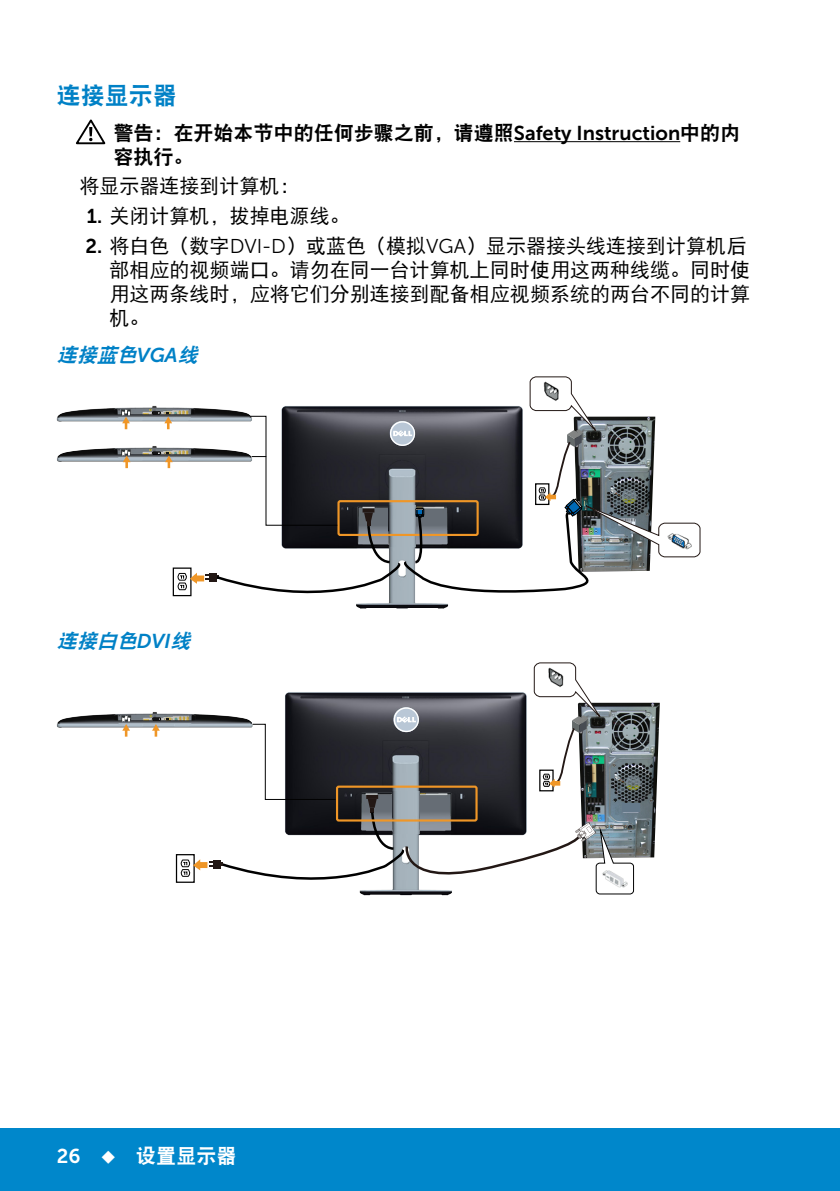
<style>
.page{position:relative;width:840px;height:1191px;background:#fff}
.page>*{position:absolute;margin:0;border:0;box-sizing:border-box;transform-origin:0 0}
.Head2{font:24px "DFP Hei W9";color:#0081c6}
.Paragraph{font:20px/24px "DF Hei W5";color:#000}
.Caution{font:20px/24px "DFP Hei W9";color:#000}
.Head3{font:italic 20px "DFP Hei W9";color:#0081c6}
.t1{font:20px "DFP Hei W9";color:#fff}
.s1{font-family:"Museo Sans For Dell 700"}
.s2{font-family:"Museo Sans For Dell 300"}
</style>
<div class="page">
<div style="left:0;top:1128px;width:839px;height:63px;background:#0087cb"></div>
<hr style="left:513px;top:141px;width:167px;height:1px;background:#000">
<img style="left:57px;top:447px;width:94px;height:15px">
<svg style="left:123px;top:451px;width:7px;height:17px"></svg>
<img style="left:57px;top:407px;width:94px;height:14px">
<svg style="left:122px;top:411px;width:8px;height:18px"></svg>
<svg style="left:151px;top:377px;width:549px;height:232px"></svg>
<img style="left:534px;top:379px;width:32px;height:26px">
<img style="left:57px;top:712px;width:122px;height:15px">
<svg style="left:122px;top:717px;width:8px;height:19px"></svg>
<svg style="left:151px;top:718px;width:21px;height:18px"></svg>
<img style="left:633px;top:702px;width:26px;height:156px">
<div style="left:621px;top:803px;width:18px;height:9px;background:#65798a"></div>
<div style="left:176px;top:854px;width:19px;height:29px;border:1px solid #000"></div>
<svg style="left:179px;top:663px;width:454px;height:232px"></svg>
<svg style="left:76px;top:119px;width:29px;height:26px"></svg>
<p class="Head2" style="left:57px;top:84px;width:121px">连接显示器</p>
<p class="Caution" style="left:113px;top:120px;width:628px">警告：在开始本节中的任何步骤之前，请遵照<span class="s1">Safety Instruction</span>中的内容执行。</p>
<p class="Paragraph" style="left:79px;top:174px;width:222px">将显示器连接到计算机：</p>
<p class="Paragraph" style="left:87px;top:204px;width:264px"><span class="s1">1.</span> 关闭计算机，拔掉电源线。</p>
<p class="Paragraph" style="left:109px;top:233px;width:642px;text-indent:-24px"><span class="s1">2.</span> 将白色（数字<span class="s2">DVI-D</span>）或蓝色（模拟<span class="s2">VGA</span>）显示器接头线连接到计算机后部相应的视频端口。请勿在同一台计算机上同时使用这两种线缆。同时使用这两条线时，应将它们分别连接到配备相应视频系统的两台不同的计算机。</p>
<p class="Head3" style="left:57px;top:344px;width:148px">连接蓝色<span class="s1">V G A</span> 线</p>
<p class="Head3" style="left:57px;top:630px;width:141px">连接白色<span class="s1">D VI</span> 线</p>
<p class="t1" style="left:57px;top:1145px;width:181px"><span class="s1">26</span> ◆ 设置显示器</p>
</div>
